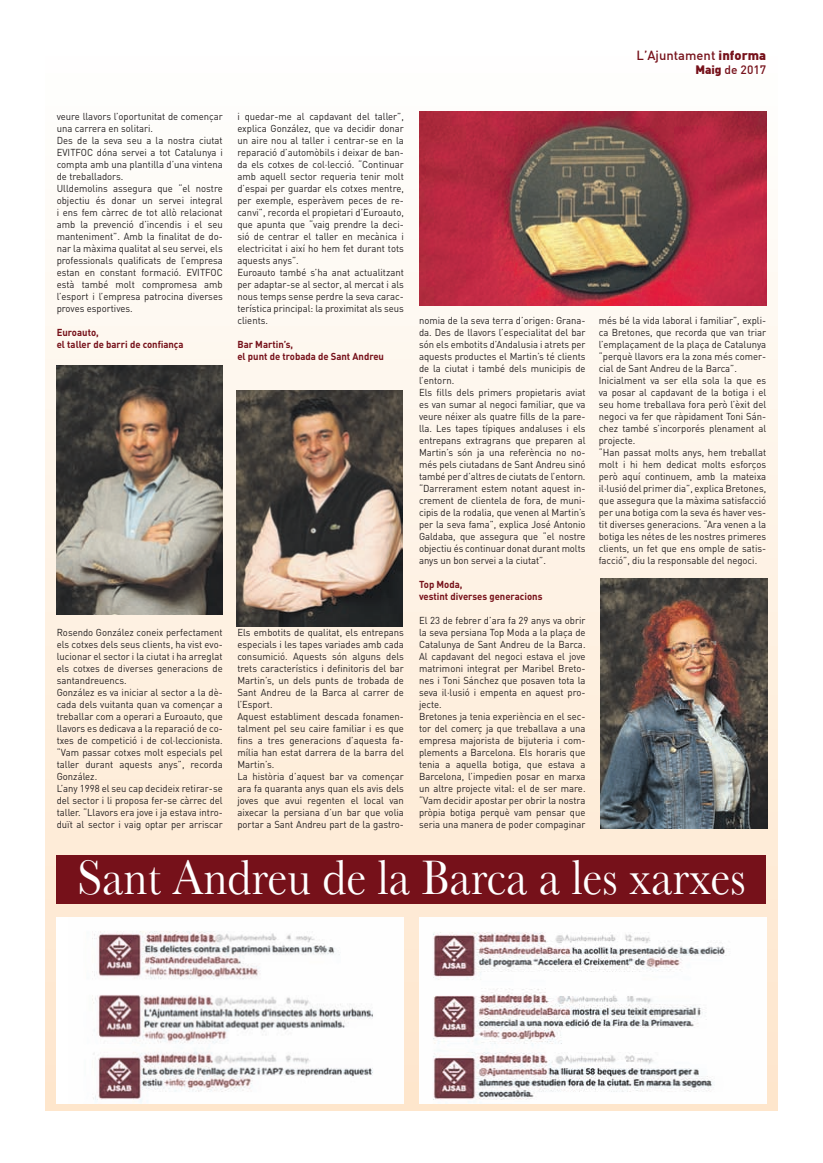
<style>
.page{position:relative;width:823px;height:1163px;background:#fff}
.page>*{position:absolute;margin:0;border:0;box-sizing:border-box;transform-origin:0 0}
.t1{font:50.7px "Baskerville";color:#fff;scale:.9 1}
.t2{font:500 13px "DIN";color:#76111a}
.t3{font:500 12px "DIN";color:#76111a}
.t4{font:10px/12px "DIN";color:#231f20;scale:.95 1}
.t5{font:700 10px/12px "DIN";color:#76111a;scale:.95 1}
.s1{font-weight:900}
</style>
<div class="page">
<div style="left:46px;top:51px;width:731px;height:1058px;background:linear-gradient(to bottom,#fdfcfb,#fbe3ca)"></div>
<div style="left:57px;top:854px;width:708px;height:49px;background:#76111a"></div>
<div style="left:56px;top:916px;width:347px;height:187px;background:#fff"></div>
<img style="left:68px;top:916px;width:335px;height:186px">
<img style="left:419px;top:917px;width:347px;height:186px">
<img style="left:57px;top:366px;width:165px;height:249px">
<img style="left:236px;top:390px;width:166px;height:236px">
<img style="left:600px;top:578px;width:167px;height:250px">
<img style="left:419px;top:112px;width:347px;height:193px">
<p class="t4" style="left:57px;top:111px;width:176px">veure llavors l’oportunitat de començar una carrera en solitari.<br>Des de la seva seu a la nostra ciutat EVITFOC dóna servei a tot Catalunya i compta amb una plantilla d’una vintena de treballadors.<br>Ulldemolins assegura que “el nostre objectiu és donar un servei integral i ens fem càrrec de tot allò relacionat amb la prevenció d’incendis i el seu manteniment”. Amb la finalitat de do&shy;nar la màxima qualitat al seu servei, els professionals qualificats de l’empresa estan en constant formació. EVITFOC està també molt compromesa amb l’esport i l’empresa patrocina diverses proves esportives.</p>
<p class="t5" style="left:57px;top:327px;width:135px">Euroauto,<br>el taller de barri de confiança</p>
<p class="t4" style="left:237px;top:111px;width:177px">i quedar-me al capdavant del taller”, explica González, que va decidir donar un aire nou al taller i centrar-se en la reparació d’automòbils i deixar de ban&shy;da els cotxes de col·lecció. “Continuar amb aquell sector requeria tenir molt d’espai per guardar els cotxes mentre, per exemple, esperàvem peces de re&shy;canvi”, recorda el propietari d’Euroauto, que apunta que “vaig prendre la deci&shy;sió de centrar el taller en mecànica i electricitat i així ho hem fet durant tots aquests anys”.<br>Euroauto també s’ha anat actualitzant per adaptar-se al sector, al mercat i als nous temps sense perdre la seva carac&shy;terística principal: la proximitat als seus clients.</p>
<p class="t5" style="left:237px;top:339px;width:156px">Bar Martin’s,<br>el punt de trobada de Sant Andreu</p>
<p class="t4" style="left:57px;top:627px;width:176px">Rosendo González coneix perfectament els cotxes dels seus clients, ha vist evo&shy;lucionar el sector i la ciutat i ha arreglat els cotxes de diverses generacions de santandreuencs.<br>González es va iniciar al sector a la dè&shy;cada dels vuitanta quan va començar a treballar com a operari a Euroauto, que llavors es dedicava a la reparació de co&shy;txes de competició i de col·leccionista. “Vam passar cotxes molt especials pel taller durant aquests anys”, recorda González.<br>L’any 1998 el seu cap decideix retirar-se del sector i li proposa fer-se càrrec del taller. “Llavors era jove i ja estava intro&shy;duït al sector i vaig optar per arriscar</p>
<p class="t4" style="left:237px;top:627px;width:177px">Els embotits de qualitat, els entrepans especials i les tapes variades amb cada consumició. Aquests són alguns dels trets característics i definitoris del bar Martin’s, un dels punts de trobada de Sant Andreu de la Barca al carrer de l’Esport.<br>Aquest establiment descada fonamen&shy;talment pel seu caire familiar i es que fins a tres generacions d’aquesta fa&shy;mília han estat darrera de la barra del Martin’s.<br>La història d’aquest bar va començar ara fa quaranta anys quan els avis dels joves que avui regenten el local van aixecar la persiana d’un bar que volia portar a Sant Andreu part de la gastro-</p>
<h2 class="t2" style="left:636px;top:50px;width:131px">L’Ajuntament <span class="s1">informa</span></h2>
<p class="t3" style="left:695px;top:65px;width:72px"><span class="s1">Maig</span> de 2017</p>
<p class="t4" style="left:419px;top:315px;width:177px">nomia de la seva terra d’origen: Grana&shy;da. Des de llavors l’especialitat del bar són els embotits d’Andalusia i atrets per aquests productes el Martin’s té clients de la ciutat i també dels municipis de l’entorn.<br>Els fills dels primers propietaris aviat es van sumar al negoci familiar, que va veure néixer als quatre fills de la pare&shy;lla. Les tapes típiques andaluses i els entrepans extragrans que preparen al Martin’s són ja una referència no no&shy;més pels ciutadans de Sant Andreu sinó també per d’altres de ciutats de l’entorn. “Darrerament estem notant aquest in&shy;crement de clientela de fora, de muni&shy;cipis de la rodalia, que venen al Martin’s per la seva fama”, explica José Antonio Galdaba, que assegura que “el nostre objectiu és continuar donat durant molts anys un bon servei a la ciutat”.</p>
<p class="t5" style="left:419px;top:579px;width:131px">Top Moda,<br>vestint diverses generacions</p>
<p class="t4" style="left:419px;top:615px;width:177px">El 23 de febrer d’ara fa 29 anys va obrir la seva persiana Top Moda a la plaça de Catalunya de Sant Andreu de la Barca.<br>Al capdavant del negoci estava el jove matrimoni integrat per Maribel Breto&shy;nes i Toni Sánchez que posaven tota la seva il·lusió i empenta en aquest pro&shy;jecte.<br>Bretones ja tenia experiència en el sec&shy;tor del comerç ja que treballava a una empresa majorista de bijuteria i com&shy;plements a Barcelona. Els horaris que tenia a aquella botiga, que estava a Barcelona, l’impedien posar en marxa un altre projecte vital: el de ser mare. “Vam decidir apostar per obrir la nostra pròpia botiga perquè vam pensar que seria una manera de poder compaginar</p>
<p class="t4" style="left:598px;top:315px;width:178px">més bé la vida laboral i familiar”, expli&shy;ca Bretones, que recorda que van triar l’emplaçament de la plaça de Catalunya “perquè llavors era la zona més comer&shy;cial de Sant Andreu de la Barca”.<br>Inicialment va ser ella sola la que es va posar al capdavant de la botiga i el seu home treballava fora però l’èxit del negoci va fer que ràpidament Toni Sán&shy;chez també s’incorporés plenament al projecte.<br>“Han passat molts anys, hem treballat molt i hi hem dedicat molts esforços però aquí continuem, amb la mateixa il·lusió del primer dia”, explica Bretones, que assegura que la màxima satisfacció per una botiga com la seva és haver ves&shy;tit diverses generacions. “Ara venen a la botiga les nétes de les nostres primeres clients, un fet que ens omple de satis&shy;facció”, diu la responsable del negoci.</p>
<h1 class="t1" style="left:77px;top:848px;width:743px">Sant Andreu de la Barca a les xarxes</h1>
</div>
